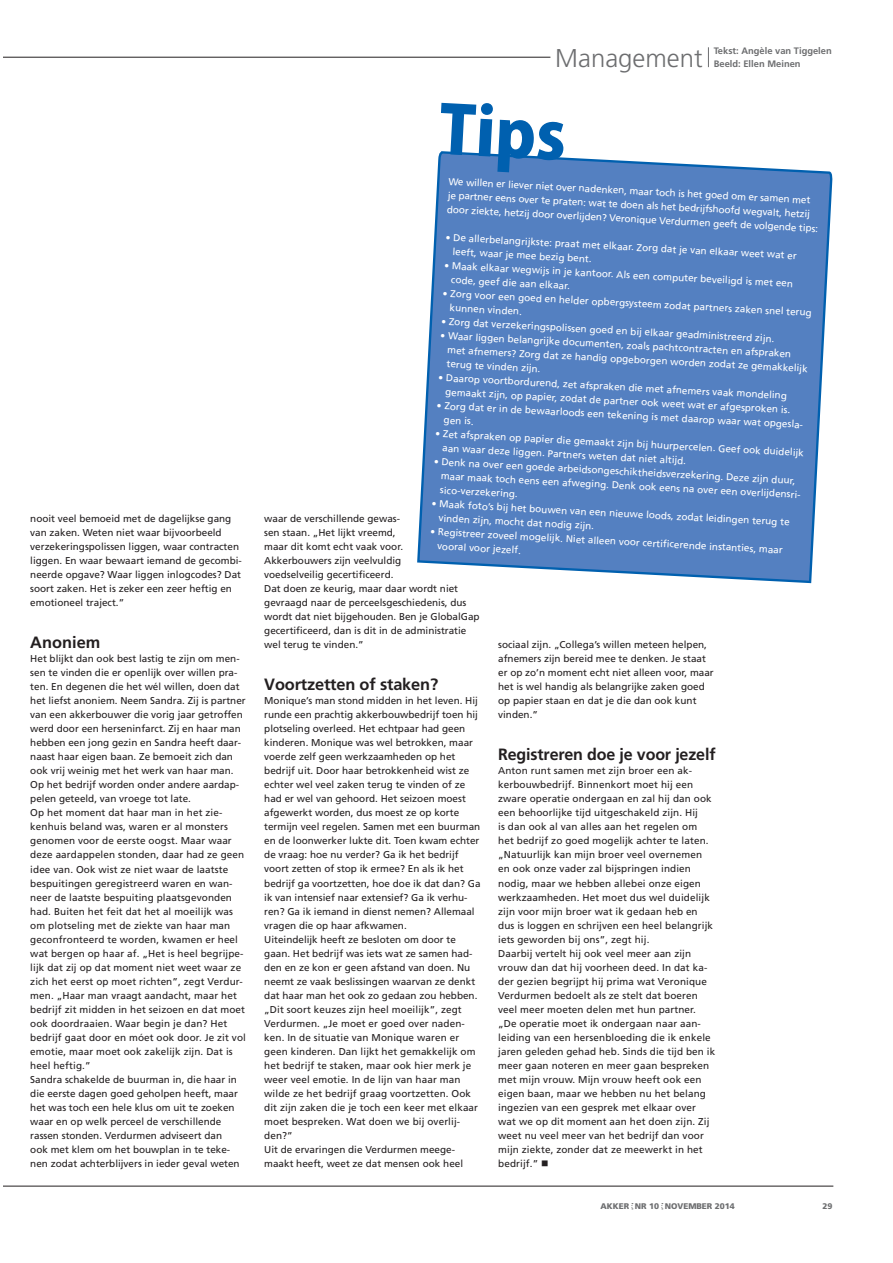
<style>
.page{position:relative;width:893px;height:1263px;background:#fff}
.page>*{position:absolute;margin:0;border:0;box-sizing:border-box;transform-origin:0 0}
.t1{font:66px "Koz Go Pro Heavy 90 msp RKSJ H";color:#0060af}
.t2{font:300 25.65px "Frutiger LT Std";color:#6d6e70}
.t3{font:700 16.35px "Frutiger LT Std";letter-spacing:-.01em;color:#231f20}
.t4{font:9.9px/14.1px "Frutiger LT Std";color:#231f20}
.t5{font:9.9px/14.1px "Frutiger LT Std";color:#fff}
.t6{font:700 9.3px/12.8px "Frutiger LT Std";color:#6d6e70}
.t7{font:900 8.25px "Frutiger LT Std";color:#6d6e70}
</style>
<div class="page">
<svg style="left:708px;top:47px;width:1px;height:20px"></svg>
<hr style="left:4px;top:57px;width:546px;height:1px;background:#231f20">
<hr style="left:4px;top:1186px;width:829px;height:1px;background:#231f20">
<svg style="left:417px;top:151px;width:416px;height:433px;background:#628bc6"></svg>
<p class="t4" style="left:30px;top:512px;width:213px">nooit veel bemoeid met de dagelijkse gang van zaken. Weten niet waar bijvoorbeeld verzekeringspolissen liggen, waar contracten liggen. En waar bewaart iemand de gecombi&shy;neerde opgave? Waar liggen inlogcodes? Dat soort zaken. Het is zeker een zeer heftig en emotioneel traject.”</p>
<h3 class="t3" style="left:30px;top:635px;width:72px">Anoniem</h3>
<p class="t4" style="left:30px;top:652px;width:217px">Het blijkt dan ook best lastig te zijn om men&shy;sen te vinden die er openlijk over willen pra&shy;ten. En degenen die het wél willen, doen dat het liefst anoniem. Neem Sandra. Zij is partner van een akkerbouwer die vorig jaar getroffen werd door een herseninfarct. Zij en haar man hebben een jong gezin en Sandra heeft daar&shy;naast haar eigen baan. Ze bemoeit zich dan ook vrij weinig met het werk van haar man.<br>Op het bedrijf worden onder andere aardap&shy;pelen geteeld, van vroege tot late.<br>Op het moment dat haar man in het zie&shy;kenhuis beland was, waren er al monsters genomen voor de eerste oogst. Maar waar deze aardappelen stonden, daar had ze geen idee van. Ook wist ze niet waar de laatste bespuitingen geregistreerd waren en wan&shy;neer de laatste bespuiting plaatsgevonden had. Buiten het feit dat het al moeilijk was om plotseling met de ziekte van haar man geconfronteerd te worden, kwamen er heel wat bergen op haar af. „Het is heel begrijpe&shy;lijk dat zij op dat moment niet weet waar ze zich het eerst op moet richten”, zegt Verdur&shy;men. „Haar man vraagt aandacht, maar het bedrijf zit midden in het seizoen en dat moet ook doordraaien. Waar begin je dan? Het bedrijf gaat door en móet ook door. Je zit vol emotie, maar moet ook zakelijk zijn. Dat is heel heftig.”<br>Sandra schakelde de buurman in, die haar in die eerste dagen goed geholpen heeft, maar het was toch een hele klus om uit te zoeken waar en op welk perceel de verschillende rassen stonden. Verdurmen adviseert dan<br>ook met klem om het bouwplan in te teke&shy;nen zodat achterblijvers in ieder geval weten</p>
<h2 class="t2" style="left:555px;top:47px;width:149px">Management</h2>
<p class="t6" style="left:714px;top:45px;width:120px">Tekst: Angèle van Tiggelen<br>Beeld: Ellen Meinen</p>
<h1 class="t1" style="left:440px;top:104px;width:129px;rotate:3deg">Tips</h1>
<p class="t5" style="left:449px;top:175px;width:373px;rotate:3deg">We willen er liever niet over nadenken, maar toch is het goed om er samen met je partner eens over te praten: wat te doen als het bedrijfshoofd wegvalt, hetzij door ziekte, hetzij door overlijden? Veronique Verdurmen geeft de volgende tips:</p>
<p class="t5" style="left:454px;top:231px;width:345px;text-indent:-8px;rotate:3deg">• De allerbelangrijkste: praat met elkaar. Zorg dat je van elkaar weet wat er leeft, waar je mee bezig bent.</p>
<p class="t5" style="left:452px;top:259px;width:343px;text-indent:-8px;rotate:3deg">• Maak elkaar wegwijs in je kantoor. Als een computer beveiligd is met een code, geef die aan elkaar.</p>
<p class="t5" style="left:451px;top:287px;width:363px;text-indent:-8px;rotate:3deg">• Zorg voor een goed en helder opbergsysteem zodat partners zaken snel terug kunnen vinden.</p>
<p class="t5" style="left:442px;top:315px;width:335px;rotate:3deg">• Zorg dat verzekeringspolissen goed en bij elkaar geadministreerd zijn.</p>
<p class="t5" style="left:448px;top:329px;width:362px;text-indent:-8px;rotate:3deg">• Waar liggen belangrijke documenten, zoals pachtcontracten en afspraken met afnemers? Zorg dat ze handig opgeborgen worden zodat ze gemakkelijk terug te vinden zijn.</p>
<p class="t5" style="left:446px;top:371px;width:347px;text-indent:-8px;rotate:3deg">• Daarop voortbordurend, zet afspraken die met afnemers vaak mondeling gemaakt zijn, op papier, zodat de partner ook weet wat er afgesproken is.</p>
<p class="t5" style="left:445px;top:399px;width:362px;text-indent:-8px;rotate:3deg">• Zorg dat er in de bewaarloods een tekening is met daarop waar wat opgesla&shy;gen is.</p>
<p class="t5" style="left:443px;top:427px;width:363px;text-indent:-8px;rotate:3deg">• Zet afspraken op papier die gemaakt zijn bij huurpercelen. Geef ook duidelijk aan waar deze liggen. Partners weten dat niet altijd.</p>
<p class="t5" style="left:442px;top:455px;width:363px;text-indent:-8px;rotate:3deg">• Denk na over een goede arbeidsongeschiktheidsverzekering. Deze zijn duur, maar maak toch eens een afweging. Denk ook eens na over een overlijdensri&shy;sico-verzekering.</p>
<p class="t5" style="left:440px;top:497px;width:352px;text-indent:-8px;rotate:3deg">• Maak foto’s bij het bouwen van een nieuwe loods, zodat leidingen terug te vinden zijn, mocht dat nodig zijn.</p>
<p class="t5" style="left:438px;top:525px;width:347px;text-indent:-8px;rotate:3deg">• Registreer zoveel mogelijk. Niet alleen voor certifi cerende instanties, maar vooral voor jezelf.</p>
<p class="t4" style="left:264px;top:512px;width:217px">waar de verschillende gewas-<br>sen staan. „Het lijkt vreemd,<br>maar dit komt echt vaak voor.<br>Akkerbouwers zijn veelvuldig<br>voedselveilig gecertificeerd.<br>Dat doen ze keurig, maar daar wordt niet gevraagd naar de perceelsgeschiedenis, dus wordt dat niet bijgehouden. Ben je GlobalGap gecertificeerd, dan is dit in de administratie wel terug te vinden.”</p>
<h3 class="t3" style="left:264px;top:677px;width:175px">Voortzetten of staken?</h3>
<p class="t4" style="left:264px;top:694px;width:218px">Monique’s man stond midden in het leven. Hij runde een prachtig akkerbouwbedrijf toen hij plotseling overleed. Het echtpaar had geen kinderen. Monique was wel betrokken, maar voerde zelf geen werkzaamheden op het bedrijf uit. Door haar betrokkenheid wist ze echter wel veel zaken terug te vinden of ze had er wel van gehoord. Het seizoen moest afgewerkt worden, dus moest ze op korte termijn veel regelen. Samen met een buurman en de loonwerker lukte dit. Toen kwam echter de vraag: hoe nu verder? Ga ik het bedrijf voort zetten of stop ik ermee? En als ik het bedrijf ga voortzetten, hoe doe ik dat dan? Ga ik van intensief naar extensief? Ga ik verhu&shy;ren? Ga ik iemand in dienst nemen? Allemaal vragen die op haar afkwamen.<br>Uiteindelijk heeft ze besloten om door te gaan. Het bedrijf was iets wat ze samen had&shy;den en ze kon er geen afstand van doen. Nu neemt ze vaak beslissingen waarvan ze denkt dat haar man het ook zo gedaan zou hebben. „Dit soort keuzes zijn heel moeilijk”, zegt Verdurmen. „Je moet er goed over naden&shy;ken. In de situatie van Monique waren er geen kinderen. Dan lijkt het gemakkelijk om het bedrijf te staken, maar ook hier merk je weer veel emotie. In de lijn van haar man wilde ze het bedrijf graag voortzetten. Ook dit zijn zaken die je toch een keer met elkaar moet bespreken. Wat doen we bij overlij&shy;den?”<br>Uit de ervaringen die Verdurmen meege&shy;maakt heeft, weet ze dat mensen ook heel</p>
<p class="t4" style="left:498px;top:638px;width:217px">sociaal zijn. „Collega’s willen meteen helpen, afnemers zijn bereid mee te denken. Je staat er op zo’n moment echt niet alleen voor, maar het is wel handig als belangrijke zaken goed op papier staan en dat je die dan ook kunt vinden.”</p>
<h3 class="t3" style="left:498px;top:748px;width:219px">Registreren doe je voor jezelf</h3>
<p class="t4" style="left:498px;top:764px;width:219px">Anton runt samen met zijn broer een ak&shy;kerbouwbedrijf. Binnenkort moet hij een zware operatie ondergaan en zal hij dan ook een behoorlijke tijd uitgeschakeld zijn. Hij<br>is dan ook al van alles aan het regelen om het bedrijf zo goed mogelijk achter te laten. „Natuurlijk kan mijn broer veel overnemen en ook onze vader zal bijspringen indien nodig, maar we hebben allebei onze eigen werkzaamheden. Het moet dus wel duidelijk zijn voor mijn broer wat ik gedaan heb en dus is loggen en schrijven een heel belangrijk iets geworden bij ons”, zegt hij.<br>Daarbij vertelt hij ook veel meer aan zijn vrouw dan dat hij voorheen deed. In dat ka&shy;der gezien begrijpt hij prima wat Veronique Verdurmen bedoelt als ze stelt dat boeren veel meer moeten delen met hun partner. „De operatie moet ik ondergaan naar aan&shy;leiding van een hersenbloeding die ik enkele jaren geleden gehad heb. Sinds die tijd ben ik meer gaan noteren en meer gaan bespreken met mijn vrouw. Mijn vrouw heeft ook een eigen baan, maar we hebben nu het belang ingezien van een gesprek met elkaar over wat we op dit moment aan het doen zijn. Zij weet nu veel meer van het bedrijf dan voor mijn ziekte, zonder dat ze meewerkt in het bedrijf.”</p>
<p class="t7" style="left:600px;top:1203px;width:136px">AKKER NR 10 NOVEMBER 2014</p>
<p class="t7" style="left:822px;top:1203px;width:12px">29</p>
</div>
